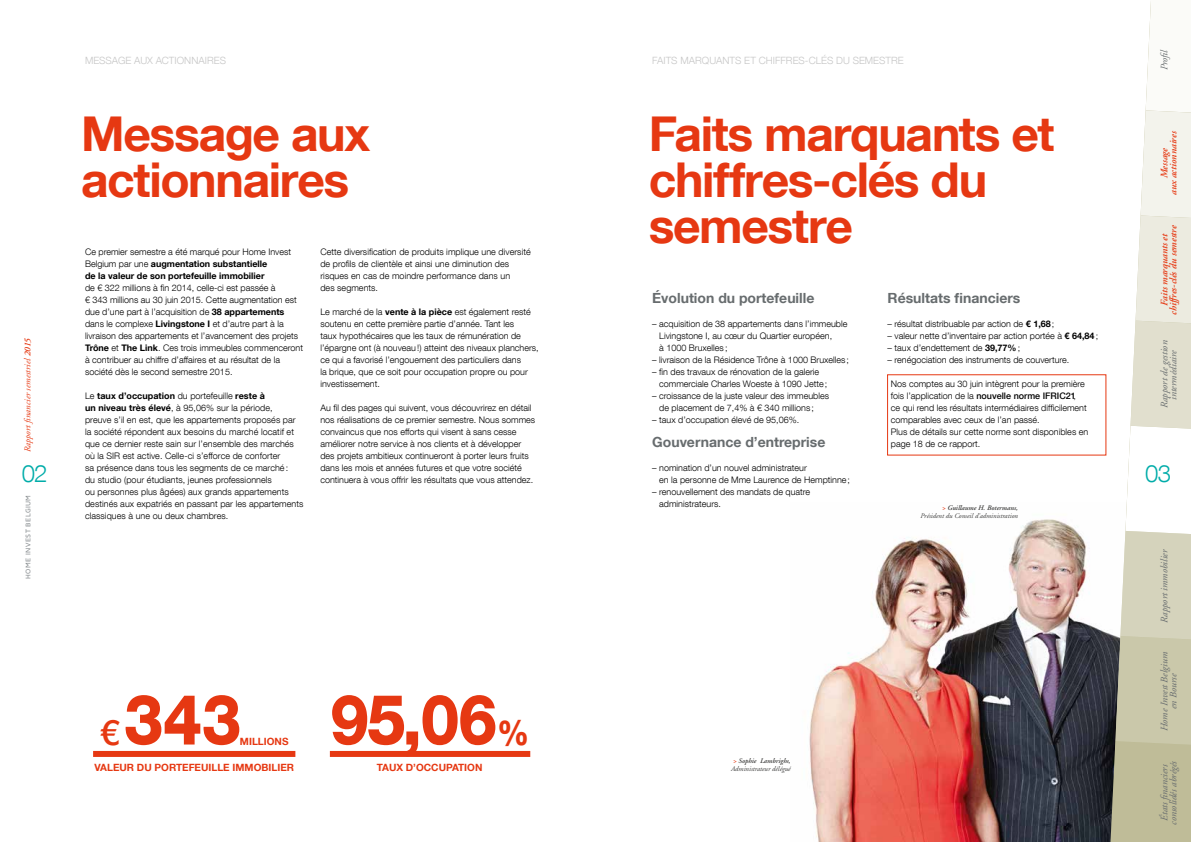
<style>
.page{position:relative;width:1191px;height:842px;background:#fff}
.page>*{position:absolute;margin:0;border:0;box-sizing:border-box;transform-origin:0 0}
.t1{font:800 70px "Helvetica Neue LT Com";letter-spacing:-.02em;color:#e63812;scale:.9 1}
.t2{font:700 48px/46px "Helvetica Neue LT Com";letter-spacing:-.025em;color:#e63812}
.t3{font:300 24px "Helvetica Neue LT Com";color:#00aca9}
.t4{font:700 14px "Helvetica Neue LT Com";color:#676c6e}
.t5{font:italic 10px/9px "Adobe Garamond";color:#676c6e;text-align:center}
.t6{font:300 10px "Helvetica Neue LT Com";letter-spacing:.005em;color:#c6c6c6}
.t7{font:italic 600 10px/9px "Adobe Garamond";color:#e63812;text-align:center}
.t8{font:700 10px "Helvetica Neue LT Com";color:#e63812}
.t9{font:300 9px/12px "Helvetica Neue LT Com";color:#000}
.t10{font:700 9px/12px "Helvetica Neue LT Com";color:#000}
.t11{font:italic 9px "Adobe Garamond";letter-spacing:.01em;color:#e63812}
.t12{font:italic 7px/8px "Adobe Garamond";color:#3c3c3b}
.t13{font:500 7px "Maven Pro";letter-spacing:.06em;color:#878c8f}
.s1{font-weight:600}
.s2{font-weight:300}
.s3{font-weight:700}
.s4{font-weight:500}
.s5{font-weight:600;color:#e63812}
.s6{font-weight:500;font-size:35px}
.s7{font-size:35px}
</style>
<div class="page">
<div style="left:330px;top:751px;width:200px;height:6px;background:#e63812"></div>
<img style="left:809px;top:519px;width:299px;height:323px">
<div style="left:93px;top:751px;width:202px;height:6px;background:#e63812"></div>
<svg style="left:1108px;top:1px;width:83px;height:841px"></svg>
<p class="t11" style="left:23px;top:452px;width:116px;rotate:-90deg">Rapport financier semestriel <span class="s1">2015</span></p>
<h3 class="t3" style="left:22px;top:459px;width:27px">02</h3>
<p class="t13" style="left:24px;top:579px;width:85px;rotate:-90deg">HOME INVEST BELGIUM</p>
<p class="t6" style="left:85px;top:54px;width:142px">MESSAGE AUX ACTIONNAIRES</p>
<p class="t6" style="left:652px;top:54px;width:253px">FAITS MARQUANTS ET CHIFFRES-CLÉS DU SEMESTRE</p>
<h2 class="t2" style="left:81px;top:110px;width:291px">Message aux actionnaires</h2>
<h2 class="t2" style="left:649px;top:110px;width:407px">Faits marquants et chiffres-clés du semestre</h2>
<p class="t10" style="left:85px;top:245px;width:207px"><span class="s2">Ce premier semestre a été marqué pour Home Invest<br>Belgium par une</span> augmentation substantielle<br>de la valeur de son portefeuille immobilier</p>
<p class="t9" style="left:85px;top:281px;width:219px">de € 322 millions à fin 2014, celle-ci est passée à<br>€ 343 millions au 30 juin 2015. Cette augmentation est due d’une part à l’acquisition de <span class="s3">38 appartements </span>dans le complexe <span class="s3">Livingstone I</span> et d’autre part à la livraison des appartements et l’avancement des projets <span class="s3">Trône</span> et <span class="s3">The Link</span>. Ces trois immeubles commenceront à contribuer au chiffre d’affaires et au résultat de la société dès le second semestre 2015.</p>
<p class="t9" style="left:85px;top:389px;width:220px">Le <span class="s3">taux d’occupation</span> du portefeuille <span class="s3">reste à<br>un niveau très élevé</span>, à 95,06% sur la période,<br>preuve s’il en est, que les appartements proposés par la société répondent aux besoins du marché locatif et que ce dernier reste sain sur l’ensemble des marchés où la SIR est active. Celle-ci s’efforce de conforter<br>sa présence dans tous les segments de ce marché :<br>du studio (pour étudiants, jeunes professionnels<br>ou personnes plus âgées) aux grands appartements destinés aux expatriés en passant par les appartements classiques à une ou deux chambres.</p>
<p class="t9" style="left:320px;top:245px;width:212px">Cette diversification de produits implique une diversité de profils de clientèle et ainsi une diminution des risques en cas de moindre performance dans un<br>des segments.</p>
<p class="t9" style="left:320px;top:305px;width:220px">Le marché de la <span class="s3">vente à la pièce</span> est également resté soutenu en cette première partie d’année. Tant les<br>taux hypothécaires que les taux de rémunération de l’épargne ont (à nouveau!) atteint des niveaux planchers, ce qui a favorisé l’engouement des particuliers dans<br>la brique, que ce soit pour occupation propre ou pour investissement.</p>
<p class="t9" style="left:320px;top:401px;width:216px">Au fil des pages qui suivent, vous découvrirez en détail nos réalisations de ce premier semestre. Nous sommes convaincus que nos efforts qui visent à sans cesse améliorer notre service à nos clients et à développer des projets ambitieux continueront à porter leurs fruits dans les mois et années futures et que votre société continuera à vous offrir les résultats que vous attendez.</p>
<h3 class="t4" style="left:652px;top:289px;width:164px">Évolution du portefeuille</h3>
<p class="t9" style="left:659px;top:317px;width:190px;text-indent:-7px">– acquisition de 38 appartements dans l’immeuble<br>Livingstone I, au cœur du Quartier européen,<br>à 1000 Bruxelles ;</p>
<p class="t9" style="left:652px;top:353px;width:198px">– livraison de la Résidence Trône à 1000 Bruxelles ;</p>
<p class="t9" style="left:659px;top:365px;width:170px;text-indent:-7px">– fin des travaux de rénovation de la galerie commerciale Charles Woeste à 1090 Jette;</p>
<p class="t9" style="left:659px;top:389px;width:171px;text-indent:-7px">– croissance de la juste valeur des immeubles de placement de 7,4% à € 340 millions ;</p>
<p class="t9" style="left:652px;top:413px;width:149px">– taux d’occupation élevé de 95,06%.</p>
<h3 class="t4" style="left:652px;top:433px;width:175px">Gouvernance d’entreprise</h3>
<p class="t9" style="left:659px;top:461px;width:192px;text-indent:-7px">– nomination d’un nouvel administrateur<br>en la personne de Mme Laurence de Hemptinne;</p>
<p class="t9" style="left:659px;top:485px;width:153px;text-indent:-7px">– renouvellement des mandats de quatre administrateurs.</p>
<h3 class="t4" style="left:887px;top:289px;width:134px">Résultats financiers</h3>
<p class="t9" style="left:887px;top:317px;width:168px">– résultat distribuable par action de <span class="s3">€ 1,68</span>;</p>
<p class="t9" style="left:887px;top:329px;width:212px">– valeur nette d’inventaire par action portée à <span class="s3">€ 64,84</span>;</p>
<p class="t9" style="left:887px;top:341px;width:134px">– taux d’endettement de <span class="s3">39,77%</span>;</p>
<p class="t9" style="left:887px;top:353px;width:183px">– renégociation des instruments de couverture.</p>
<p class="t9" style="left:891px;top:377px;width:199px">Nos comptes au 30 juin intègrent pour la première fois l’application de la <span class="s4">nouvelle norme IFRIC21</span>,<br>ce qui rend les résultats intermédiaires difficilement comparables avec ceux de l’an passé.<br>Plus de détails sur cette norme sont disponibles en page 18 de ce rapport.</p>
<p class="t12" style="left:920px;top:504px;width:99px;text-align:right"><span class="s5">&gt;</span> <span class="s1">Guillaume H. Botermans,<br></span>Président du Conseil d’administration</p>
<h1 class="t1" style="left:100px;top:678px;width:159px"><span class="s6">€</span>343</h1>
<p class="t8" style="left:240px;top:735px;width:50px">MILLIONS</p>
<p class="t8" style="left:94px;top:761px;width:201px">VALEUR DU PORTEFEUILLE IMMOBILIER</p>
<h1 class="t1" style="left:330px;top:678px;width:223px">95,06<span class="s7">%</span></h1>
<p class="t8" style="left:377px;top:761px;width:107px">TAUX D’OCCUPATION</p>
<p class="t12" style="left:731px;top:757px;width:61px"><span class="s5">&gt;</span> <span class="s1">Sophie Lambrighs,<br></span>Administrateur délégué</p>
<p class="t5" style="left:1160px;top:70px;width:23px;rotate:-90deg">Profil</p>
<p class="t7" style="left:1160px;top:195px;width:65px;rotate:-90deg">Message<br>aux actionnaires</p>
<p class="t7" style="left:1160px;top:315px;width:91px;rotate:-90deg">Faits marquants et chiffres-clés du semestre</p>
<p class="t5" style="left:1160px;top:408px;width:69px;rotate:-90deg">Rapport de gestion intermédiaire</p>
<h3 class="t3" style="left:1145px;top:459px;width:28px">03</h3>
<p class="t5" style="left:1160px;top:623px;width:75px;rotate:-90deg">Rapport immobilier</p>
<p class="t5" style="left:1160px;top:731px;width:81px;rotate:-90deg">Home Invest Belgium en Bourse</p>
<p class="t5" style="left:1160px;top:825px;width:65px;rotate:-90deg">États financiers consolidés abrégés</p>
</div>
